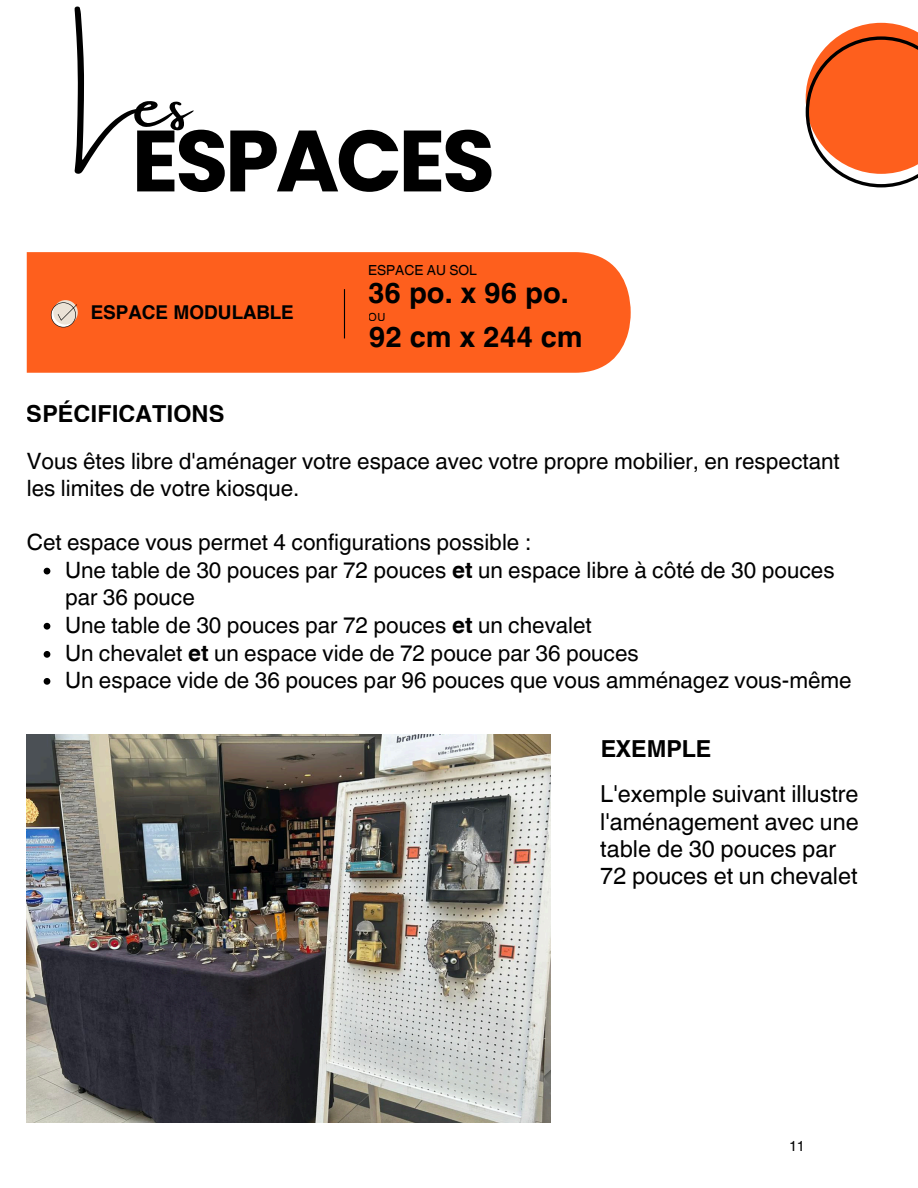
<style>
.page{position:relative;width:918px;height:1188px;background:#fff}
.page>*{position:absolute;margin:0;border:0;box-sizing:border-box;transform-origin:0 0}
.t1{font:700 86.7px "Poppins";letter-spacing:-.04em;color:#000}
.t2{font:76.5px "Amsterdam One";color:#000}
.t3{font:700 28.95px "Helvetica World";color:#000}
.t4{font:23.4px/27.2px "Helvetica World";color:#000}
.t5{font:700 23.4px "Helvetica World";color:#000}
.t6{font:22.5px/27px "Helvetica World";color:#000}
.t7{font:700 19.05px "Helvetica World";color:#000}
.t8{font:14.25px "Helvetica World";color:#000}
.t9{font:13.8px "Helvetica World";color:#000}
.t10{font:11.1px "Helvetica World";color:#000}
.s1{font-weight:700}
</style>
<div class="page">
<svg style="left:44px;top:568px;width:6px;height:6px"></svg>
<svg style="left:44px;top:623px;width:6px;height:7px"></svg>
<svg style="left:44px;top:651px;width:6px;height:7px"></svg>
<svg style="left:44px;top:678px;width:6px;height:7px"></svg>
<div style="left:27px;top:252px;width:604px;height:121px;background:#fe5f1d"></div>
<svg style="left:53px;top:300px;width:25px;height:25px"></svg>
<svg style="left:51px;top:302px;width:26px;height:25px"></svg>
<hr style="left:344px;top:289px;width:1px;height:49px;background:#000">
<img style="left:27px;top:734px;width:524px;height:388px">
<svg style="left:839px;top:23px;width:79px;height:13px"></svg>
<svg style="left:806px;top:36px;width:112px;height:151px"></svg>
<h2 class="t2" style="left:75px;top:60px;width:118px">Les</h2>
<h1 class="t1" style="left:132px;top:100px;width:365px">ESPACES</h1>
<p class="t7" style="left:91px;top:297px;width:205px">ESPACE MODULABLE</p>
<p class="t9" style="left:368px;top:262px;width:110px">ESPACE AU SOL</p>
<h3 class="t3" style="left:368px;top:269px;width:202px">36 po. x 96 po.</h3>
<h3 class="t3" style="left:369px;top:313px;width:215px">92 cm x 244 cm</h3>
<p class="t10" style="left:369px;top:310px;width:18px">OU</p>
<p class="t5" style="left:27px;top:394px;width:199px">SPÉCIFICATIONS</p>
<h5 class="t6" style="left:27px;top:447px;width:814px">Vous êtes libre d'aménager votre espace avec votre propre mobilier, en respectant les limites de votre kiosque.</h5>
<h5 class="t6" style="left:27px;top:528px;width:506px">Cet espace vous permet 4 configurations possible :</h5>
<h5 class="t6" style="left:65px;top:557px;width:771px">Une table de 30 pouces par 72 pouces <span class="s1">et</span> un espace libre à côté de 30 pouces par 36 pouce</h5>
<h5 class="t6" style="left:65px;top:612px;width:528px">Une table de 30 pouces par 72 pouces <span class="s1">et</span> un chevalet</h5>
<h5 class="t6" style="left:65px;top:640px;width:575px">Un chevalet <span class="s1">et</span> un espace vide de 72 pouce par 36 pouces</h5>
<h5 class="t6" style="left:65px;top:667px;width:788px">Un espace vide de 36 pouces par 96 pouces que vous amménagez vous-même</h5>
<p class="t5" style="left:600px;top:729px;width:113px">EXEMPLE</p>
<p class="t4" style="left:600px;top:781px;width:260px">L'exemple suivant illustre l'aménagement avec une table de 30 pouces par<br>72 pouces et un chevalet</p>
<p class="t8" style="left:789px;top:1138px;width:17px">11</p>
</div>
